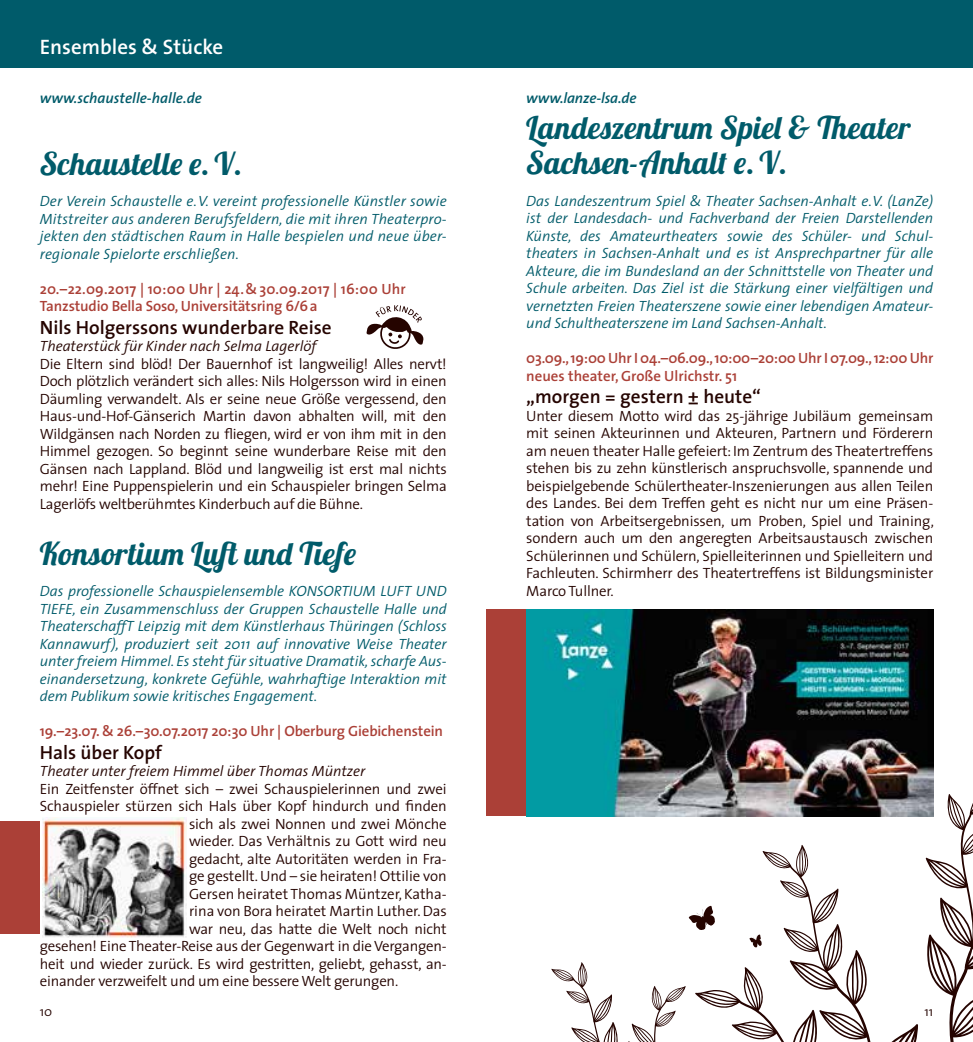
<style>
.page{position:relative;width:973px;height:1042px;background:#fff}
.page>*{position:absolute;margin:0;border:0;box-sizing:border-box;transform-origin:0 0}
.t1{font:31.5px/35px "Lobster 1.4";letter-spacing:.01em;color:#005b6a}
.t2{font:600 21px "The Sans";color:#fff}
.t3{font:600 19.25px "The Sans";color:#250400}
.t4{font:300 14.88px/17.5px "The Sans";letter-spacing:-.01em;color:#250400;text-align:justify}
.t5{font:italic 300 14.88px/17.5px "The Sans";color:#005b6a;text-align:justify}
.t6{font:600 14.88px/17.5px "The Sans";letter-spacing:-.01em;color:#ab4037}
.t7{font:italic 300 14.88px "The Sans";color:#250400}
.t8{font:italic 600 14.88px "The Sans";color:#005b6a}
.t9{font:300 13.12px "The Sans";color:#250400}
</style>
<div class="page">
<div style="left:486px;top:609px;width:40px;height:207px;background:#ab4037"></div>
<div style="left:0;top:821px;width:40px;height:113px;background:#ab4037"></div>
<svg style="left:925px;top:785px;width:48px;height:257px"></svg>
<svg style="left:551px;top:845px;width:366px;height:197px"></svg>
<img style="left:42px;top:818px;width:144px;height:119px">
<svg style="left:366px;top:305px;width:58px;height:44px"></svg>
<img style="left:526px;top:609px;width:406px;height:207px">
<div style="left:0;top:0;width:972px;height:67px;background:#005b6a"></div>
<h2 class="t2" style="left:41px;top:29px;width:185px">Ensembles &amp; Stücke</h2>
<p class="t8" style="left:40px;top:85px;width:163px">www.schaustelle-halle.de</p>
<p class="t8" style="left:526px;top:85px;width:112px">www.lanze-lsa.de</p>
<h1 class="t1" style="left:40px;top:146px;width:204px">Schaustelle e.V.</h1>
<p class="t5" style="left:40px;top:192px;width:408px">Der Verein Schaustelle e.V. vereint professionelle Künstler sowie Mitstreiter aus anderen Berufsfeldern, die mit ihren Theaterpro&shy;jekten den städtischen Raum in Halle bespielen und neue über&shy;regionale Spielorte erschließen.</p>
<p class="t6" style="left:40px;top:280px;width:367px">20.–22.09.2017 | 10:00 Uhr | 24.&amp;30.09.2017 | 16:00 Uhr<br>Tanzstudio Bella Soso, Universitätsring 6/6a</p>
<p class="t3" style="left:40px;top:311px;width:293px">Nils Holgerssons wunderbare Reise</p>
<p class="t7" style="left:40px;top:334px;width:278px">Theaterstück für Kinder nach Selma Lagerlöf</p>
<p class="t4" style="left:40px;top:355px;width:408px">Die Eltern sind blöd! Der Bauernhof ist langweilig! Alles nervt!<br>Doch plötzlich verändert sich alles: Nils Holgersson wird in einen Däumling verwandelt. Als er seine neue Größe vergessend, den Haus-und-Hof-Gänserich Martin davon abhalten will, mit den Wildgänsen nach Norden zu fliegen, wird er von ihm mit in den Himmel gezogen. So beginnt seine wunderbare Reise mit den Gänsen nach Lappland. Blöd und langweilig ist erst mal nichts mehr! Eine Puppenspielerin und ein Schauspieler bringen Selma Lagerlöfs weltberühmtes Kinderbuch auf die Bühne.</p>
<h1 class="t1" style="left:40px;top:536px;width:318px">Konsortium Luft und Tiefe</h1>
<p class="t5" style="left:40px;top:582px;width:408px">Das professionelle Schauspielensemble KONSORTIUM LUFT UND TIEFE, ein Zusammenschluss der Gruppen Schaustelle Halle und TheaterschaffT Leipzig mit dem Künstlerhaus Thüringen (Schloss Kannawurf), produziert seit 2011 auf innovative Weise Theater unter freiem Himmel. Es steht für situative Dramatik, scharfe Aus&shy;einandersetzung, konkrete Gefühle, wahrhaftige Interaktion mit dem Publikum sowie kritisches Engagement.</p>
<p class="t6" style="left:40px;top:722px;width:404px">19.–23.07. &amp; 26.–30.07.2017 20:30 Uhr | Oberburg Giebichenstein</p>
<p class="t3" style="left:40px;top:736px;width:124px">Hals über Kopf</p>
<p class="t7" style="left:40px;top:759px;width:327px">Theater unter freiem Himmel über Thomas Müntzer</p>
<p class="t4" style="left:40px;top:780px;width:408px">Ein Zeitfenster öffnet sich – zwei Schauspielerinnen und zwei</p>
<p class="t4" style="left:40px;top:797px;width:408px">Schauspieler stürzen sich Hals über Kopf hindurch und finden</p>
<p class="t4" style="left:189px;top:815px;width:259px">sich als zwei Nonnen und zwei Mönche</p>
<p class="t4" style="left:189px;top:832px;width:259px">wieder. Das Verhältnis zu Gott wird neu</p>
<p class="t4" style="left:189px;top:849px;width:259px">gedacht, alte Autoritäten werden in Fra-</p>
<p class="t4" style="left:189px;top:867px;width:259px">ge gestellt. Und – sie heiraten! Ottilie von</p>
<p class="t4" style="left:189px;top:884px;width:259px">Gersen heiratet Thomas Müntzer, Katha-</p>
<p class="t4" style="left:189px;top:902px;width:259px">rina von Bora heiratet Martin Luther. Das</p>
<p class="t4" style="left:189px;top:919px;width:259px">war neu, das hatte die Welt noch nicht</p>
<p class="t4" style="left:40px;top:937px;width:408px">gesehen! Eine Theater-Reise aus der Gegenwart in die Vergangen-</p>
<p class="t4" style="left:40px;top:954px;width:408px">heit und wieder zurück. Es wird gestritten, geliebt, gehasst, an-</p>
<p class="t4" style="left:40px;top:972px;width:360px">einander verzweifelt und um eine bessere Welt gerungen.</p>
<h1 class="t1" style="left:526px;top:110px;width:386px">Landeszentrum Spiel &amp; Theater<br>Sachsen-Anhalt e.V.</h1>
<p class="t5" style="left:526px;top:192px;width:408px">Das Landeszentrum Spiel &amp; Theater Sachsen-Anhalt e.V. (LanZe) ist der Landesdach- und Fachverband der Freien Darstellenden Künste, des Amateurtheaters sowie des Schüler- und Schul&shy;theaters in Sachsen-Anhalt und es ist Ansprechpartner für alle Akteure, die im Bundesland an der Schnittstelle von Theater und Schule arbeiten. Das Ziel ist die Stärkung einer vielfältigen und vernetzten Freien Theaterszene sowie einer lebendigen Amateur&shy;und Schultheaterszene im Land Sachsen-Anhalt.</p>
<p class="t6" style="left:526px;top:349px;width:408px">03.09., 19:00 Uhr I 04.–06.09., 10:00–20:00 Uhr I 07.09., 12:00 Uhr neues theater, Große Ulrichstr. 51</p>
<p class="t3" style="left:526px;top:381px;width:236px">„morgen = gestern ± heute“</p>
<p class="t4" style="left:526px;top:407px;width:409px">Unter diesem Motto wird das 25-jährige Jubiläum gemeinsam mit seinen Akteurinnen und Akteuren, Partnern und Förderern am neuen theater Halle gefeiert: Im Zentrum des Theatertreffens stehen bis zu zehn künstlerisch anspruchsvolle, spannende und beispielgebende Schülertheater-Inszenierungen aus allen Teilen des Landes. Bei dem Treffen geht es nicht nur um eine Präsen&shy;tation von Arbeitsergebnissen, um Proben, Spiel und Training, sondern auch um den angeregten Arbeitsaustausch zwischen Schülerinnen und Schülern, Spielleiterinnen und Spielleitern und Fachleuten. Schirmherr des Theatertreffens ist Bildungsminister Marco Tullner.</p>
<p class="t9" style="left:40px;top:1000px;width:14px">10</p>
<p class="t9" style="left:924px;top:1000px;width:10px">11</p>
</div>
